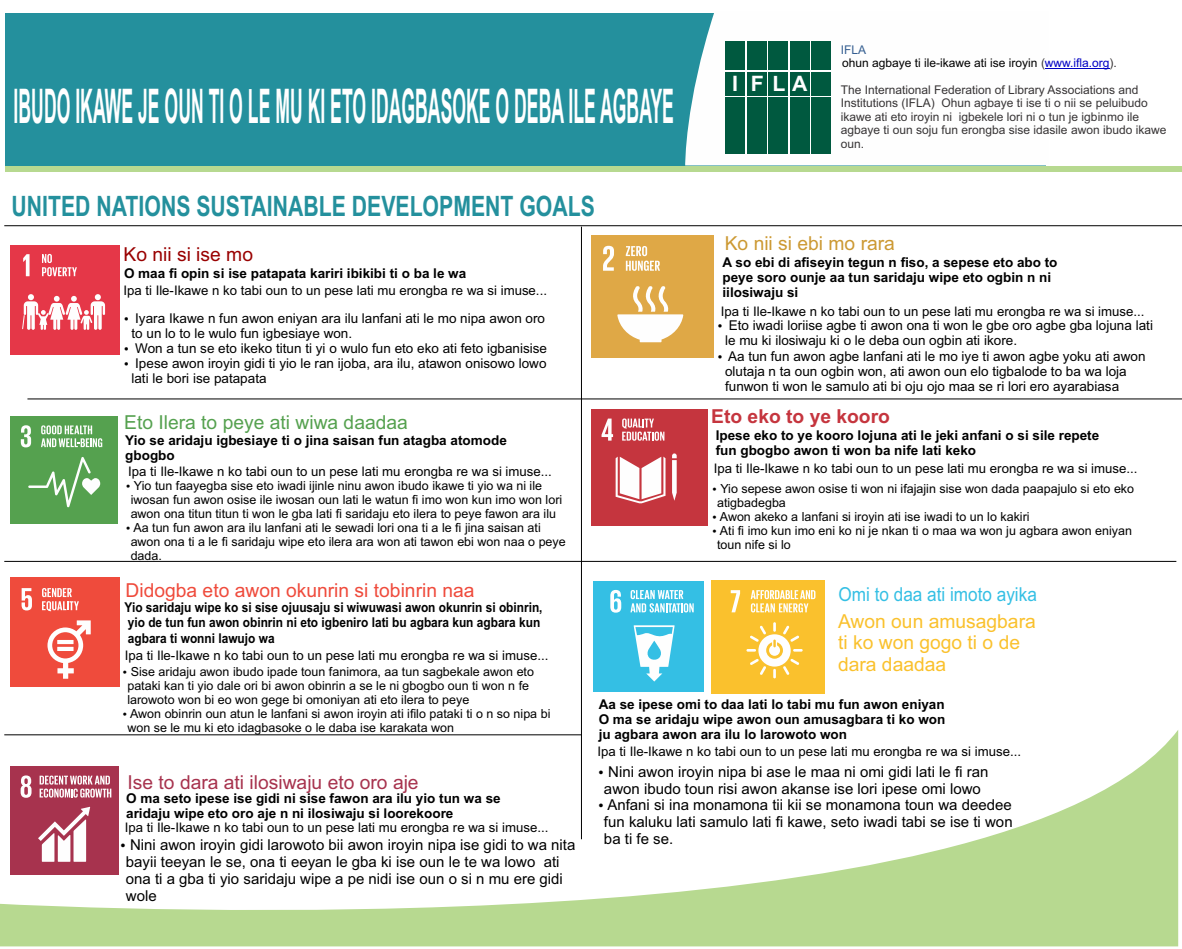
<style>
.page{position:relative;width:1182px;height:949px;background:#fff}
.page>*{position:absolute;margin:0;border:0;box-sizing:border-box;transform-origin:0 0}
.t1{font:700 47.8px "Arial";color:#fff;scale:.37 1}
.t2{font:700 28.1px "Arial";color:#24909d;scale:.76 1}
.t3{font:700 21.27px "Arial";color:#fefefe}
.t4{font:19.25px/26.6px "Arial";color:#34bfe4;scale:.89 1}
.t5{font:19.25px "Arial";color:#ef4b3c}
.t6{font:19.25px "Arial";color:#a7334e}
.t7{font:19.25px "Arial";color:#55a14f}
.t8{font:19.25px/21.5px "Arial";color:#fac12d}
.t9{font:19.25px "Arial";color:#c93}
.t10{font:700 19.25px "Arial";color:#c5353e}
.t11{font:19.25px "Arial";color:#900}
.t12{font:15px/16.8px "Arial";color:#000}
.t13{font:13.5px/15.1px "Arial";color:#000}
.t14{font:700 13.5px/15.1px "Arial";color:#000}
.t15{font:700 13.5px/15.1px "Arial";color:#000;scale:.88 1}
.t16{font:13.2px "Arial";color:#000}
.t17{font:12.5px/14px "Arial";color:#000}
.t18{font:12px/13.4px "Arial";color:#373435}
.t19{font:12px/13.4px "Arial";color:#000}
.s1{color:#365f91}
.s2{color:#373435}
.s3{color:#0000c4}
.s4{color:#fac12d}
</style>
<div class="page">
<hr style="left:581px;top:227px;width:1px;height:612px;background:#000">
<svg style="left:0;top:730px;width:1178px;height:217px"></svg>
<div style="left:5px;top:13px;width:1040px;height:153px;background:#24909d"></div>
<div style="left:685px;top:13px;width:360px;height:152px;background:#fefefe"></div>
<div style="left:725px;top:72px;width:20px;height:24px;background:#00593f"></div>
<div style="left:747px;top:72px;width:19px;height:24px;background:#00593f"></div>
<div style="left:768px;top:72px;width:20px;height:24px;background:#00593f"></div>
<div style="left:790px;top:72px;width:19px;height:24px;background:#00593f"></div>
<div style="left:811px;top:98px;width:20px;height:56px;background:#00593f"></div>
<div style="left:811px;top:72px;width:20px;height:24px;background:#00593f"></div>
<div style="left:811px;top:42px;width:20px;height:28px;background:#00593f"></div>
<div style="left:790px;top:98px;width:19px;height:56px;background:#00593f"></div>
<div style="left:790px;top:42px;width:19px;height:28px;background:#00593f"></div>
<div style="left:768px;top:98px;width:20px;height:56px;background:#00593f"></div>
<div style="left:768px;top:42px;width:20px;height:28px;background:#00593f"></div>
<div style="left:747px;top:98px;width:19px;height:56px;background:#00593f"></div>
<div style="left:747px;top:42px;width:19px;height:28px;background:#00593f"></div>
<div style="left:725px;top:98px;width:20px;height:56px;background:#00593f"></div>
<div style="left:725px;top:42px;width:20px;height:28px;background:#00593f"></div>
<div style="left:5px;top:166px;width:1176px;height:6px;background:#b7d990"></div>
<hr style="left:1044px;top:68px;width:65px;height:1px;background:#0000c4">
<hr style="left:4px;top:226px;width:1177px;height:1px;background:#000">
<hr style="left:27px;top:399px;width:1154px;height:1px;background:#000">
<hr style="left:4px;top:561px;width:1172px;height:1px;background:#000">
<div style="left:11px;top:245px;width:109px;height:109px;background:#e53748"></div>
<svg style="left:23px;top:254px;width:7px;height:22px"></svg>
<svg style="left:22px;top:294px;width:83px;height:36px"></svg>
<svg style="left:42px;top:254px;width:35px;height:22px"></svg>
<div style="left:11px;top:416px;width:107px;height:108px;background:#55a14f"></div>
<svg style="left:28px;top:457px;width:72px;height:50px"></svg>
<svg style="left:21px;top:425px;width:10px;height:22px"></svg>
<svg style="left:41px;top:425px;width:61px;height:22px"></svg>
<div style="left:11px;top:577px;width:109px;height:110px;background:#ef4b3c"></div>
<svg style="left:47px;top:620px;width:44px;height:59px"></svg>
<hr style="left:57px;top:640px;width:17px;height:4px;background:#fefefe">
<hr style="left:57px;top:647px;width:17px;height:4px;background:#fefefe">
<svg style="left:22px;top:588px;width:10px;height:22px"></svg>
<svg style="left:42px;top:588px;width:37px;height:23px"></svg>
<div style="left:591px;top:236px;width:122px;height:122px;background:#dfa846"></div>
<svg style="left:603px;top:246px;width:11px;height:25px"></svg>
<svg style="left:617px;top:286px;width:66px;height:56px"></svg>
<svg style="left:625px;top:246px;width:35px;height:25px"></svg>
<div style="left:591px;top:409px;width:116px;height:117px;background:#c5353e"></div>
<svg style="left:601px;top:418px;width:12px;height:23px"></svg>
<svg style="left:672px;top:453px;width:4px;height:48px"></svg>
<svg style="left:615px;top:457px;width:50px;height:46px"></svg>
<svg style="left:622px;top:418px;width:42px;height:23px"></svg>
<div style="left:593px;top:581px;width:110px;height:110px;background:#34bfe4"></div>
<svg style="left:610px;top:590px;width:11px;height:23px"></svg>
<svg style="left:633px;top:625px;width:41px;height:56px"></svg>
<svg style="left:630px;top:590px;width:63px;height:22px"></svg>
<div style="left:711px;top:581px;width:113px;height:113px;background:#fac12d"></div>
<svg style="left:730px;top:590px;width:10px;height:22px"></svg>
<svg style="left:746px;top:622px;width:56px;height:56px"></svg>
<svg style="left:750px;top:590px;width:65px;height:22px"></svg>
<hr style="left:4px;top:735px;width:577px;height:1px;background:#000">
<div style="left:11px;top:766px;width:108px;height:109px;background:#a7334e"></div>
<svg style="left:21px;top:775px;width:11px;height:23px"></svg>
<svg style="left:38px;top:807px;width:52px;height:55px"></svg>
<svg style="left:40px;top:775px;width:71px;height:22px"></svg>
<svg style="left:599px;top:770px;width:4px;height:4px"></svg>
<svg style="left:599px;top:804px;width:4px;height:3px"></svg>
<svg style="left:121px;top:844px;width:4px;height:3px"></svg>
<p class="t1" style="left:14px;top:88px;width:1786px">IBUDO IKAWE JE OUN TI O LE MU KI ETO IDAGBASOKE O DEBA ILE AGBAYE</p>
<p class="t2" style="left:12px;top:196px;width:769px">UNITED NATIONS SUSTAINABLE DEVELOPMENT GOALS</p>
<p class="t11" style="left:123px;top:247px;width:131px">Ko nii si ise mo</p>
<p class="t14" style="left:124px;top:267px;width:344px">O maa fi opin si ise patapata kariri ibikibi ti o ba le wa</p>
<p class="t13" style="left:131px;top:312px;width:417px">Iyara Ikawe n fun awon eniyan ara ilu lanfani ati le mo nipa awon oro to un lo to le wulo fun igbesiaye won.<br>Won a tun se eto ikeko titun ti yi o wulo fun eto eko ati feto igbanisise Ipese awon iroyin gidi ti yio le ran ijoba, ara ilu, atawon onisowo lowo lati le bori ise patapata</p>
<p class="t16" style="left:123px;top:286px;width:425px">Ipa ti Ile-Ikawe n ko tabi oun to un pese lati mu erongba re wa si imuse...</p>
<p class="t7" style="left:124px;top:415px;width:285px">Eto Ilera to peye ati wiwa daadaa</p>
<p class="t14" style="left:125px;top:434px;width:383px">Yio se aridaju igbesiaye ti o jina saisan fun atagba atomode gbogbo</p>
<p class="t17" style="left:131px;top:480px;width:436px">Yio tun faayegba sise eto iwadi ijinle ninu awon ibudo ikawe ti yio wa ni ile iwosan fun awon osise ile iwosan oun lati le watun fi imo won kun imo won lori awon ona titun titun ti won le gba lati fi saridaju eto ilera to peye fawon ara ilu Aa tun fun awon ara ilu lanfani ati le sewadi lori ona ti a le fi jina saisan ati awon ona ti a le fi saridaju wipe eto ilera ara won ati tawon ebi won naa o peye dada.</p>
<p class="t16" style="left:128px;top:467px;width:425px">Ipa ti Ile-Ikawe n ko tabi oun to un pese lati mu erongba re wa si imuse...</p>
<p class="t3" style="left:732px;top:75px;width:77px">I FLA</p>
<p class="t19" style="left:840px;top:44px;width:278px"><span class="s1">IFLA<br></span>ohun agbaye ti ile-ikawe ati ise iroyin <span class="s2">(</span><span class="s3">www.ifla.org</span><span class="s2">).</span></p>
<p class="t18" style="left:840px;top:84px;width:327px">The International Federation of Library Associations and Institutions (IFLA) Ohun agbaye ti ise ti o nii se peluibudo ikawe ati eto iroyin ni igbekele lori ni o tun je igbinmo ile agbaye ti oun soju fun erongba sise idasile awon ibudo ikawe oun.</p>
<p class="t9" style="left:724px;top:236px;width:172px">Ko nii si ebi mo rara</p>
<p class="t14" style="left:722px;top:256px;width:336px">A so ebi di afiseyin tegun n fiso, a sepese eto abo to peye soro ounje aa tun saridaju wipe eto ogbin n ni iilosiwaju si</p>
<p class="t13" style="left:725px;top:319px;width:429px">Eto iwadi loriise agbe ti awon ona ti won le gbe oro agbe gba lojuna lati le mu ki ilosiwaju ki o le deba oun ogbin ati ikore.<br>Aa tun fun awon agbe lanfani ati le mo iye ti awon agbe yoku ati awon olutaja n ta oun ogbin won, ati awon oun elo tigbalode to ba wa loja funwon ti won le samulo ati bi oju ojo maa se ri lori ero ayarabiasa</p>
<p class="t16" style="left:721px;top:307px;width:425px">Ipa ti Ile-Ikawe n ko tabi oun to un pese lati mu erongba re wa si imuse...</p>
<p class="t10" style="left:711px;top:408px;width:180px">Eto eko to ye kooro</p>
<p class="t14" style="left:715px;top:429px;width:385px">Ipese eko to ye kooro lojuna ati le jeki anfani o si sile repete fun gbogbo awon ti won ba nife lati keko</p>
<p class="t17" style="left:717px;top:483px;width:418px">Yio sepese awon osise ti won ni ifajajin sise won dada paapajulo si eto eko atigbadegba<br>Awon akeko a lanfani si iroyin ati ise iwadi to un lo kakiri<br>Ati fi imo kun imo eni ko ni je nkan ti o maa wa won ju agbara awon eniyan toun nife si lo</p>
<p class="t16" style="left:714px;top:463px;width:425px">Ipa ti Ile-Ikawe n ko tabi oun to un pese lati mu erongba re wa si imuse...</p>
<p class="t5" style="left:126px;top:583px;width:350px">Didogba eto awon okunrin si tobinrin naa</p>
<p class="t4" style="left:838px;top:583px;width:225px">Omi to daa ati imoto ayika<br><span class="s4">Awon oun amusagbara</span></p>
<p class="t8" style="left:838px;top:634px;width:183px">ti ko won gogo ti o de dara daadaa</p>
<p class="t14" style="left:598px;top:697px;width:348px;text-align:justify">Aa se ipese omi to daa lati lo tabi mu fun awon eniyan O ma se aridaju wipe awon oun amusagbara ti ko won ju agbara awon ara ilu lo larowoto won</p>
<p class="t15" style="left:125px;top:601px;width:476px">Yio saridaju wipe ko si sise ojuusaju si wiwuwasi awon okunrin si obinrin, yio de tun fun awon obinrin ni eto igbeniro lati bu agbara kun agbara kun agbara ti wonni lawujo wa</p>
<p class="t17" style="left:127px;top:665px;width:424px">Sise aridaju awon ibudo ipade toun fanimora, aa tun sagbekale awon eto pataki kan ti yio dale ori bi awon obinrin a se le ni gbogbo oun ti won n fe larowoto won bi eo won gege bi omoniyan ati eto ilera to peye<br>Awon obinrin oun atun le lanfani si awon iroyin ati ifilo pataki ti o n so nipa bi won se le mu ki eto idagbasoke o le daba ise karakata won</p>
<p class="t16" style="left:125px;top:650px;width:425px">Ipa ti Ile-Ikawe n ko tabi oun to un pese lati mu erongba re wa si imuse...</p>
<p class="t6" style="left:127px;top:775px;width:293px">Ise to dara ati ilosiwaju eto oro aje</p>
<p class="t14" style="left:126px;top:792px;width:376px">O ma seto ipese ise gidi ni sise fawon ara ilu yio tun wa se aridaju wipe eto oro aje n ni ilosiwaju si loorekoore</p>
<p class="t12" style="left:126px;top:838px;width:451px">Nini awon iroyin gidi larowoto bii awon iroyin nipa ise gidi to wa nita bayii teeyan le se, ona ti eeyan le gba ki ise oun le te wa lowo ati ona ti a gba ti yio saridaju wipe a pe nidi ise oun o si n mu ere gidi wole</p>
<p class="t16" style="left:125px;top:822px;width:425px">Ipa ti Ile-Ikawe n ko tabi oun to un pese lati mu erongba re wa si imuse...</p>
<p class="t16" style="left:597px;top:747px;width:425px">Ipa ti Ile-Ikawe n ko tabi oun to un pese lati mu erongba re wa si imuse...</p>
<p class="t12" style="left:604px;top:764px;width:410px">Nini awon iroyin nipa bi ase le maa ni omi gidi lati le fi ran awon ibudo toun risi awon akanse ise lori ipese omi lowo Anfani si ina monamona tii kii se monamona toun wa deedee fun kaluku lati samulo lati fi kawe, seto iwadi tabi se ise ti won ba ti fe se.</p>
</div>
